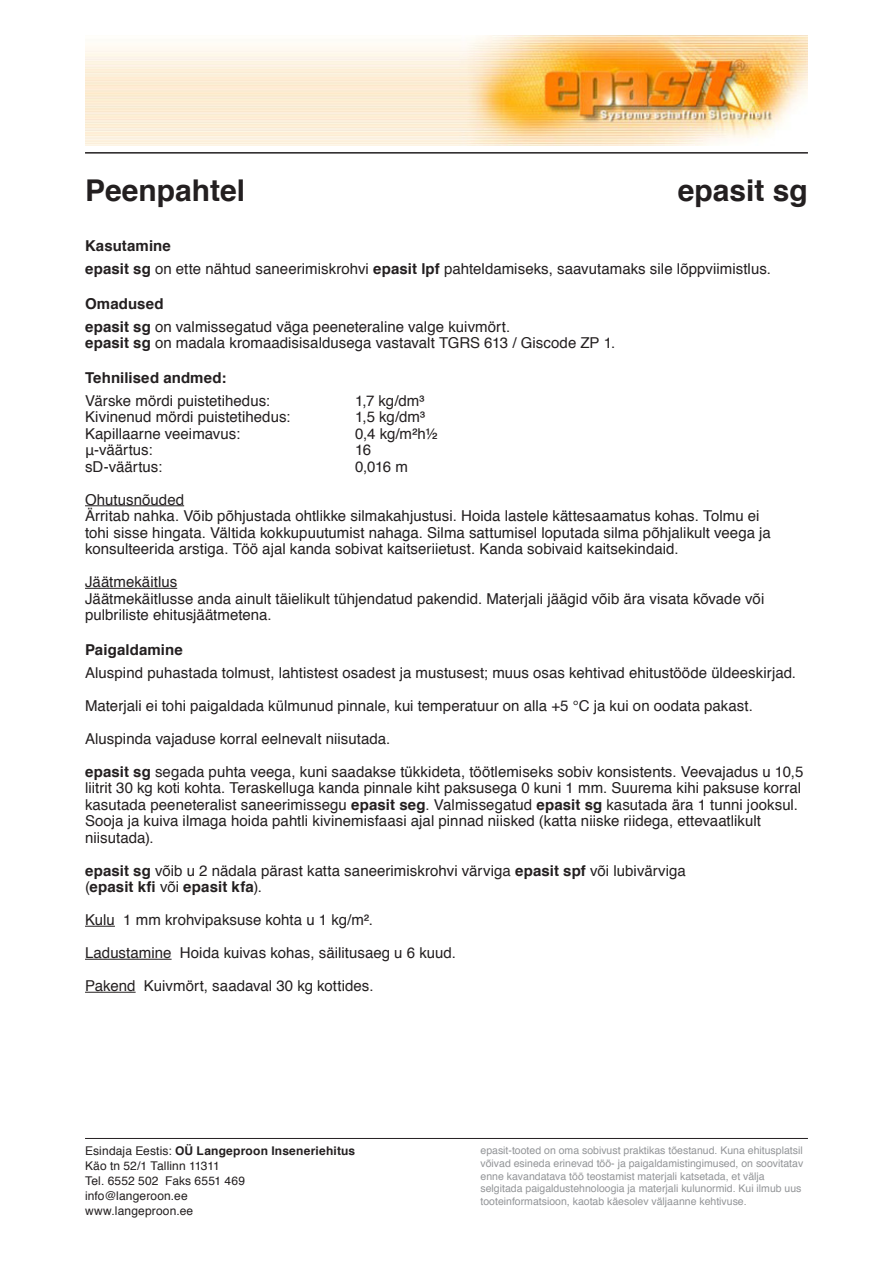
<style>
.page{position:relative;width:893px;height:1263px;background:#fff}
.page>*{position:absolute;margin:0;border:0;box-sizing:border-box;transform-origin:0 0}
.t1{font:700 30px "Helvetica";color:#231f20}
.t2{font:15px/16.5px "Helvetica";letter-spacing:.005em;color:#231f20}
.pealkiri_bold_10pt{font:700 15px "Helvetica";letter-spacing:.005em;color:#231f20}
.t3{font:12px "Helvetica";letter-spacing:.01em;color:#231f20}
.t4{font:700 12px "Helvetica";letter-spacing:.015em;color:#231f20}
.t5{font:10.5px/12.6px "Helvetica";color:#939598}
.s1{font-weight:700}
.s2{font-weight:400}
</style>
<div class="page">
<img style="left:85px;top:35px;width:723px;height:110px">
<hr style="left:85px;top:152px;width:723px;height:2px;background:#231f20">
<hr style="left:85px;top:1138px;width:723px;height:1px;background:#231f20">
<hr style="left:85px;top:505px;width:99px;height:1px;background:#231f20">
<hr style="left:85px;top:588px;width:92px;height:1px;background:#231f20">
<hr style="left:85px;top:926px;width:30px;height:1px;background:#231f20">
<hr style="left:85px;top:959px;width:87px;height:1px;background:#231f20">
<hr style="left:85px;top:992px;width:51px;height:1px;background:#231f20">
<p class="t1" style="left:85px;top:166px;width:162px">Peenpahtel</p>
<p class="t1" style="left:678px;top:166px;width:132px">epasit sg</p>
<p class="pealkiri_bold_10pt" style="left:85px;top:234px;width:87px">Kasutamine</p>
<p class="t2" style="left:85px;top:261px;width:687px"><span class="s1">epasit sg</span> on ette nähtud saneerimiskrohvi <span class="s1">epasit lpf</span> pahteldamiseks, saavutamaks sile lõppviimistlus.</p>
<p class="pealkiri_bold_10pt" style="left:85px;top:291px;width:80px">Omadused</p>
<p class="t2" style="left:85px;top:319px;width:427px"><span class="s1">epasit sg</span> on valmissegatud väga peeneteraline valge kuivmört.</p>
<p class="t2" style="left:85px;top:335px;width:532px"><span class="s1">epasit sg</span> on madala kromaadisisaldusega vastavalt TGRS 613 / Giscode ZP 1.</p>
<p class="pealkiri_bold_10pt" style="left:85px;top:365px;width:143px">Tehnilised andmed:</p>
<p class="t2" style="left:85px;top:393px;width:186px">Värske mördi puistetihedus:</p>
<p class="t2" style="left:355px;top:393px;width:71px">1,7 kg/dm³</p>
<p class="t2" style="left:85px;top:409px;width:207px">Kivinenud mördi puistetihedus:</p>
<p class="t2" style="left:355px;top:409px;width:72px">1,5 kg/dm³</p>
<p class="t2" style="left:85px;top:426px;width:157px">Kapillaarne veeimavus:</p>
<p class="t2" style="left:355px;top:426px;width:84px">0,4 kg/m²h½</p>
<p class="t2" style="left:85px;top:442px;width:69px">μ-väärtus:</p>
<p class="t2" style="left:355px;top:442px;width:17px">16</p>
<p class="t2" style="left:85px;top:459px;width:79px">sD-väärtus:</p>
<p class="t2" style="left:355px;top:459px;width:54px">0,016 m</p>
<p class="t2" style="left:85px;top:492px;width:687px">Ohutusnõuded<br>Ärritab nahka. Võib põhjustada ohtlikke silmakahjustusi. Hoida lastele kättesaamatus kohas. Tolmu ei tohi sisse hingata. Vältida kokkupuutumist nahaga. Silma sattumisel loputada silma põhjalikult veega ja konsulteerida arstiga. Töö ajal kanda sobivat kaitseriietust. Kanda sobivaid kaitsekindaid.</p>
<p class="t2" style="left:85px;top:574px;width:94px">Jäätmekäitlus</p>
<p class="t2" style="left:85px;top:591px;width:681px">Jäätmekäitlusse anda ainult täielikult tühjendatud pakendid. Materjali jäägid võib ära visata kõvade või pulbriliste ehitusjäätmetena.</p>
<p class="pealkiri_bold_10pt" style="left:85px;top:637px;width:99px">Paigaldamine</p>
<p class="t2" style="left:85px;top:664px;width:713px">Aluspind puhastada tolmust, lahtistest osadest ja mustusest; muus osas kehtivad ehitustööde üldeeskirjad.</p>
<p class="t2" style="left:85px;top:697px;width:669px">Materjali ei tohi paigaldada külmunud pinnale, kui temperatuur on alla +5 °C ja kui on oodata pakast.</p>
<p class="t2" style="left:85px;top:730px;width:307px">Aluspinda vajaduse korral eelnevalt niisutada.</p>
<p class="t2" style="left:85px;top:763px;width:720px"><span class="s1">epasit sg</span> segada puhta veega, kuni saadakse tükkideta, töötlemiseks sobiv konsistents. Veevajadus u 10,5 liitrit 30 kg koti kohta. Teraskelluga kanda pinnale kiht paksusega 0 kuni 1 mm. Suurema kihi paksuse korral kasutada peeneteralist saneerimissegu <span class="s1">epasit seg</span>. Valmissegatud <span class="s1">epasit sg</span> kasutada ära 1 tunni jooksul.<br>Sooja ja kuiva ilmaga hoida pahtli kivinemisfaasi ajal pinnad niisked (katta niiske riidega, ettevaatlikult niisutada).</p>
<p class="t2" style="left:85px;top:862px;width:602px"><span class="s1">epasit sg</span> võib u 2 nädala pärast katta saneerimiskrohvi värviga <span class="s1">epasit spf</span> või lubivärviga (<span class="s1">epasit kfi</span> või <span class="s1">epasit kfa</span>).</p>
<p class="t2" style="left:85px;top:912px;width:289px">Kulu 1 mm krohvipaksuse kohta u 1 kg/m².</p>
<p class="t2" style="left:85px;top:945px;width:372px">Ladustamine Hoida kuivas kohas, säilitusaeg u 6 kuud.</p>
<p class="t2" style="left:85px;top:978px;width:290px">Pakend Kuivmört, saadaval 30 kg kottides.</p>
<p class="t4" style="left:85px;top:1141px;width:272px"><span class="s2">Esindaja Eestis:</span> OÜ Langeproon Inseneriehitus</p>
<p class="t3" style="left:85px;top:1157px;width:136px">Käo tn 52/1 Tallinn 11311</p>
<p class="t3" style="left:85px;top:1172px;width:162px">Tel. 6552 502 Faks 6551 469</p>
<p class="t3" style="left:85px;top:1187px;width:104px">info@langeroon.ee</p>
<p class="t3" style="left:85px;top:1202px;width:110px">www.langeproon.ee</p>
<p class="t5" style="left:481px;top:1145px;width:324px">epasit-tooted on oma sobivust praktikas tõestanud. Kuna ehitusplatsil võivad esineda erinevad töö- ja paigaldamistingimused, on soovitatav enne kavandatava töö teostamist materjali katsetada, et välja selgitada paigaldustehnoloogia ja materjali kulunormid. Kui ilmub uus tooteinformatsioon, kaotab käesolev väljaanne kehtivuse.</p>
</div>
